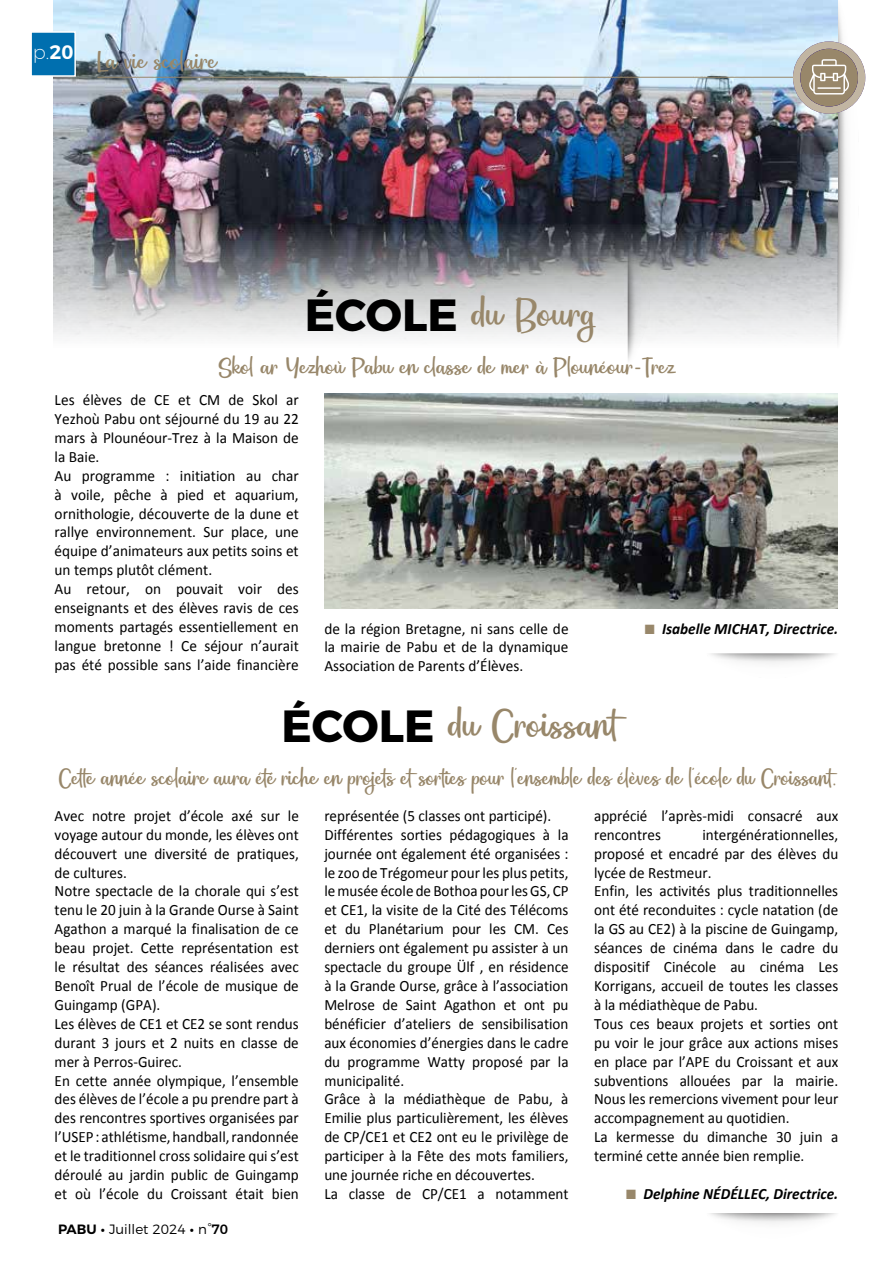
<style>
.page{position:relative;width:893px;height:1263px;background:#fff}
.page>*{position:absolute;margin:0;border:0;box-sizing:border-box;transform-origin:0 0}
.t1{font:40.5px "Astronauta Script";color:#98876a}
.t2{font:25.5px "Astronauta Script";color:#98876a}
.t3{font:24px "Astronauta Script";color:#98876a;scale:.95 1}
.t4{font:24px "Astronauta Script";color:#98876a}
.t5{font:200 19.5px "Montserrat";color:#fff}
.t6{font:15.75px/18.9px "Calibri";color:#000;scale:.96 1}
.t7{font:15.75px/18.9px "Calibri";color:#000}
.t8{font:italic 700 15.75px "Calibri";color:#000}
.t9{font:300 13.5px "Montserrat";color:#000}
.s1{font-weight:600}
.s2{font-family:"Montserrat";font-weight:700;font-size:45px;color:#000}
.s3{color:#98876a}
.s4{font-weight:500}
</style>
<div class="page">
<hr style="left:892px;top:1px;width:1px;height:1262px;background:#dcc789">
<img style="left:54px;top:0;width:792px;height:349px">
<hr style="left:97px;top:77px;width:742px;height:1px;background:#98876a">
<svg style="left:793px;top:41px;width:72px;height:73px;background:#b8b0a1"></svg>
<hr style="left:817px;top:87px;width:24px;height:2px;background:#fff">
<img style="left:628px;top:246px;width:22px;height:115px">
<img style="left:324px;top:393px;width:513px;height:216px">
<svg style="left:31px;top:30px;width:46px;height:48px;background:#2985ba"></svg>
<p class="t5" style="left:33px;top:37px;width:42px">p.<span class="s1">20</span></p>
<h2 class="t2" style="left:96px;top:44px;width:122px">La vie scolaire</h2>
<h1 class="t1" style="left:305px;top:287px;width:290px"><span class="s2">ÉCOLE</span> du Bourg</h1>
<h3 class="t4" style="left:217px;top:351px;width:459px">Skol ar Yezhoù Pabu en classe de mer à Plounéour-Trez</h3>
<p class="t7" style="left:55px;top:390px;width:246px">Les élèves de CE et CM de Skol ar Yezhoù Pabu ont séjourné du 19 au 22 mars à Plounéour-Trez à la Maison de la Baie.<br>Au programme : initiation au char à voile, pêche à pied et aquarium, ornithologie, découverte de la dune et rallye environnement. Sur place, une équipe d’animateurs aux petits soins et un temps plutôt clément.<br>Au retour, on pouvait voir des enseignants et des élèves ravis de ces moments partagés essentiellement en langue bretonne ! Ce séjour n’aurait pas été possible sans l’aide financière</p>
<p class="t7" style="left:324px;top:618px;width:246px;text-align:justify">de la région Bretagne, ni sans celle de la mairie de Pabu et de la dynamique Association de Parents d’Élèves.</p>
<p class="t8" style="left:645px;top:618px;width:195px"><span class="s3">■</span> Isabelle MICHAT, Directrice.</p>
<h1 class="t1" style="left:281px;top:698px;width:337px"><span class="s2">ÉCOLE</span> du Croissant</h1>
<h3 class="t3" style="left:58px;top:762px;width:822px">Cette année scolaire aura été riche en projets et sorties pour l’ensemble des élèves de l’école du Croissant.</h3>
<p class="t6" style="left:55px;top:805px;width:256px">Avec notre projet d’école axé sur le voyage autour du monde, les élèves ont découvert une diversité de pratiques, de cultures.<br>Notre spectacle de la chorale qui s’est tenu le 20 juin à la Grande Ourse à Saint Agathon a marqué la finalisation de ce beau projet. Cette représentation est le résultat des séances réalisées avec Benoît Prual de l’école de musique de Guingamp (GPA).<br>Les élèves de CE1 et CE2 se sont rendus durant 3 jours et 2 nuits en classe de mer à Perros-Guirec.<br>En cette année olympique, l’ensemble des élèves de l’école a pu prendre part à des rencontres sportives organisées par l’USEP : athlétisme, handball, randonnée et le traditionnel cross solidaire qui s’est déroulé au jardin public de Guingamp et où l’école du Croissant était bien</p>
<p class="t6" style="left:324px;top:805px;width:256px">représentée (5 classes ont participé).<br>Différentes sorties pédagogiques à la journée ont également été organisées : le zoo de Trégomeur pour les plus petits, le musée école de Bothoa pour les GS, CP et CE1, la visite de la Cité des Télécoms et du Planétarium pour les CM. Ces derniers ont également pu assister à un spectacle du groupe Ülf , en résidence à la Grande Ourse, grâce à l’association Melrose de Saint Agathon et ont pu bénéficier d’ateliers de sensibilisation aux économies d’énergies dans le cadre du programme Watty proposé par la municipalité.<br>Grâce à la médiathèque de Pabu, à Emilie plus particulièrement, les élèves de CP/CE1 et CE2 ont eu le privilège de participer à la Fête des mots familiers, une journée riche en découvertes.<br>La classe de CP/CE1 a notamment</p>
<p class="t6" style="left:594px;top:805px;width:256px">apprécié l’après-midi consacré aux rencontres</p>
<p class="t6" style="left:594px;top:824px;width:256px;text-indent:108px">intergénérationnelles, proposé et encadré par des élèves du lycée de Restmeur.<br>Enfin, les activités plus traditionnelles ont été reconduites : cycle natation (de la GS au CE2) à la piscine de Guingamp, séances de cinéma dans le cadre du dispositif Cinécole au cinéma Les Korrigans, accueil de toutes les classes à la médiathèque de Pabu.<br>Tous ces beaux projets et sorties ont pu voir le jour grâce aux actions mises en place par l’APE du Croissant et aux subventions allouées par la mairie.<br>Nous les remercions vivement pour leur accompagnement au quotidien.<br>La kermesse du dimanche 30 juin a terminé cette année bien remplie.</p>
<p class="t8" style="left:626px;top:1184px;width:214px"><span class="s3">■</span> Delphine NÉDÉLLEC, Directrice.</p>
<p class="t9" style="left:58px;top:1218px;width:172px"><span class="s1">PABU •</span> Juillet 2024 <span class="s1">•</span> n°<span class="s4">70</span></p>
</div>
